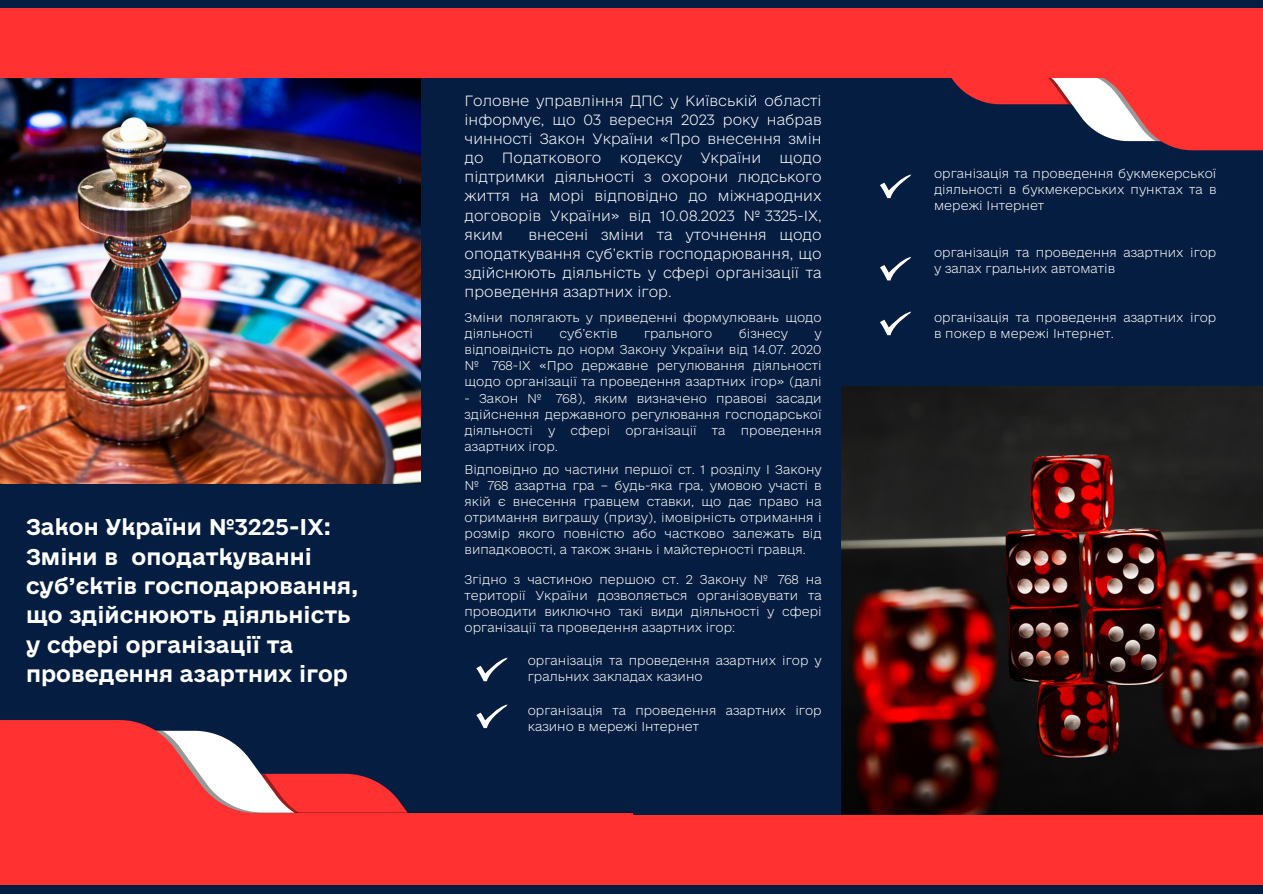
<style>
.page{position:relative;width:1263px;height:894px;background:#fff}
.page>*{position:absolute;margin:0;border:0;box-sizing:border-box;transform-origin:0 0}
.t1{font:21.45px/29.2px "e Ukraine Head Bold";color:#fff}
.t2{font:13.95px/19px "e Ukraine Thin";color:#fff;text-align:justify}
.t3{font:12px/16px "e Ukraine Thin";color:#fff}
</style>
<div class="page">
<div style="left:0;top:0;width:1263px;height:893px;background:#051d40"></div>
<img style="left:0;top:78px;width:421px;height:406px">
<img style="left:842px;top:386px;width:420px;height:428px">
<svg style="left:0;top:720px;width:488px;height:14px"></svg>
<svg style="left:0;top:734px;width:633px;height:80px"></svg>
<div style="left:0;top:814px;width:1263px;height:70px;background:#ff3131"></div>
<svg style="left:1110px;top:138px;width:153px;height:12px;fill:#ff3131"></svg>
<svg style="left:951px;top:78px;width:312px;height:60px"></svg>
<div style="left:0;top:8px;width:1263px;height:70px;background:#ff3131"></div>
<svg style="left:476px;top:657px;width:32px;height:24px"></svg>
<svg style="left:476px;top:704px;width:32px;height:23px"></svg>
<svg style="left:880px;top:174px;width:31px;height:24px"></svg>
<svg style="left:880px;top:257px;width:31px;height:23px"></svg>
<svg style="left:880px;top:311px;width:31px;height:24px"></svg>
<p class="t1" style="left:26px;top:512px;width:334px">Закон України №3225-ІХ:<br>Зміни в оподаткуванні суб’єктів господарювання, що здійснюють діяльність у сфері організації та проведення азартних ігор</p>
<p class="t2" style="left:465px;top:90px;width:359px">Головне управління ДПС у Київській області інформує, що 03 вересня 2023 року набрав чинності Закон України «Про внесення змін до</p>
<p class="t2" style="left:502px;top:148px;width:101px">Податкового</p>
<p class="t2" style="left:620px;top:148px;width:64px">кодексу</p>
<p class="t2" style="left:700px;top:148px;width:62px">України</p>
<p class="t2" style="left:465px;top:148px;width:359px;text-indent:315px">щодо підтримки діяльності з охорони людського життя на морі відповідно до міжнародних договорів України» від 10.08.2023 № 3325-IX, яким</p>
<p class="t2" style="left:465px;top:224px;width:359px;text-indent:64px">внесені зміни та уточнення щодо оподаткування суб’єктів господарювання, що здійснюють діяльність у сфері організації та проведення азартних ігор.</p>
<p class="t3" style="left:465px;top:309px;width:359px">Зміни полягають у приведенні формулювань щодо діяльності</p>
<p class="t3" style="left:560px;top:325px;width:59px">суб’єктів</p>
<p class="t3" style="left:644px;top:325px;width:70px">грального</p>
<p class="t3" style="left:739px;top:325px;width:51px">бізнесу</p>
<p class="t3" style="left:465px;top:325px;width:359px;text-align:justify;text-indent:350px">у відповідність до норм Закону України від 14.07. 2020 № 768-ІХ «Про державне регулювання діяльності щодо організації та проведення азартних ігор» (далі</p>
<p class="t3" style="left:465px;top:389px;width:359px;text-align:justify">- Закон № 768), яким визначено правові засади здійснення державного регулювання господарської діяльності</p>
<p class="t3" style="left:548px;top:421px;width:9px">у</p>
<p class="t3" style="left:571px;top:421px;width:41px">сфері</p>
<p class="t3" style="left:625px;top:421px;width:73px">організації</p>
<p class="t3" style="left:712px;top:421px;width:15px">та</p>
<p class="t3" style="left:741px;top:421px;width:82px">проведення</p>
<p class="t3" style="left:465px;top:437px;width:95px">азартних ігор.</p>
<p class="t3" style="left:465px;top:461px;width:359px;text-align:justify">Відповідно до частини першої ст. 1 розділу І Закону № 768 азартна гра – будь-яка гра, умовою участі в якій є внесення гравцем ставки, що дає право на отримання виграшу (призу), імовірність отримання і розмір якого повністю або частково залежать від випадковості, а також знань і майстерності гравця.</p>
<p class="t3" style="left:465px;top:571px;width:359px;text-align:justify">Згідно з частиною першою ст. 2 Закону № 768 на території України дозволяється організовувати та проводити виключно такі види діяльності у сфері організації та проведення азартних ігор:</p>
<p class="t3" style="left:528px;top:652px;width:295px">організація та проведення азартних ігор у гральних закладах казино</p>
<p class="t3" style="left:528px;top:702px;width:295px">організація та проведення азартних ігор казино в мережі Інтернет</p>
<p class="t3" style="left:934px;top:165px;width:284px;text-align:justify">організація та проведення букмекерської діяльності в букмекерських пунктах та в мережі Інтернет</p>
<p class="t3" style="left:934px;top:243px;width:284px">організація та проведення азартних ігор у залах гральних автоматів</p>
<p class="t3" style="left:934px;top:309px;width:284px">організація та проведення азартних ігор в покер в мережі Інтернет.</p>
</div>
